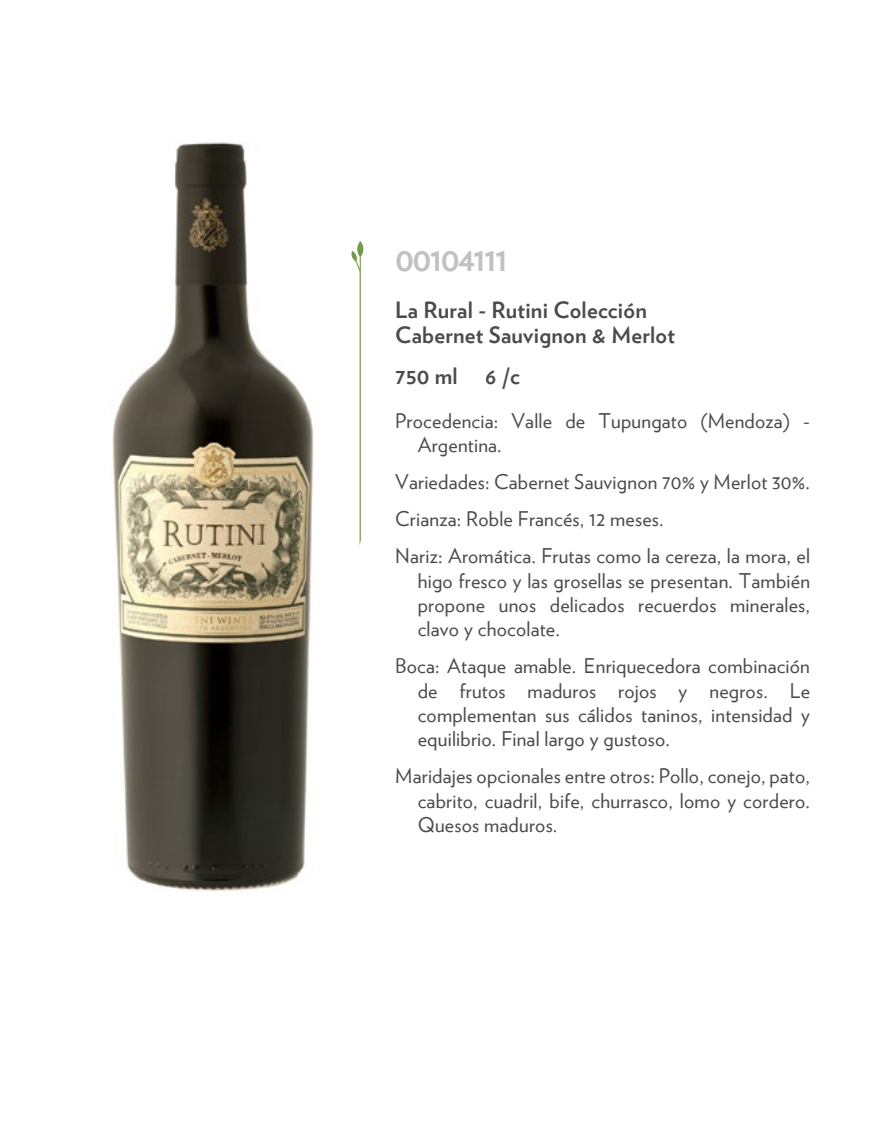
<style>
.page{position:relative;width:891px;height:1134px;background:#fff}
.page>*{position:absolute;margin:0;border:0;box-sizing:border-box;transform-origin:0 0}
.t1{font:700 33.75px "Verlag";letter-spacing:-.05em;color:#c1c1c1}
.t2{font:700 22.5px/24.8px "Verlag";letter-spacing:.01em;color:#4b4b4c}
.t3{font:20.25px/24.3px "Verlag";letter-spacing:.01em;color:#4b4b4c;text-align:justify}
</style>
<div class="page">
<img style="left:112px;top:142px;width:202px;height:749px">
<svg style="left:351px;top:241px;width:12px;height:304px"></svg>
<h1 class="t1" style="left:395px;top:232px;width:114px">00104111</h1>
<p class="t2" style="left:395px;top:296px;width:281px">La Rural - Rutini Colección<br>Cabernet Sauvignon &amp; Merlot</p>
<p class="t2" style="left:395px;top:363px;width:64px">750 ml</p>
<p class="t2" style="left:485px;top:363px;width:36px">6 /c</p>
<p class="t3" style="left:418px;top:407px;width:394px;text-indent:-22px">Procedencia: Valle de Tupungato (Mendoza) -<br>Argentina.</p>
<p class="t3" style="left:395px;top:462px;width:416px;line-height:37.1px;text-align:left">Variedades: Cabernet Sauvignon 70% y Merlot 30%.<br>Crianza: Roble Francés, 12 meses.<br>Nariz: Aromática. Frutas como la cereza, la mora, el</p>
<p class="t3" style="left:418px;top:567px;width:394px">higo fresco y las grosellas se presentan. También propone unos delicados recuerdos minerales, clavo y chocolate.</p>
<p class="t3" style="left:418px;top:653px;width:394px;text-indent:-22px">Boca: Ataque amable. Enriquecedora combinación de frutos maduros rojos y negros. Le complementan sus cálidos taninos, intensidad y equilibrio. Final largo y gustoso.</p>
<p class="t3" style="left:418px;top:763px;width:394px;text-indent:-22px">Maridajes opcionales entre otros: Pollo, conejo, pato, cabrito, cuadril, bife, churrasco, lomo y cordero.<br>Quesos maduros.</p>
</div>
